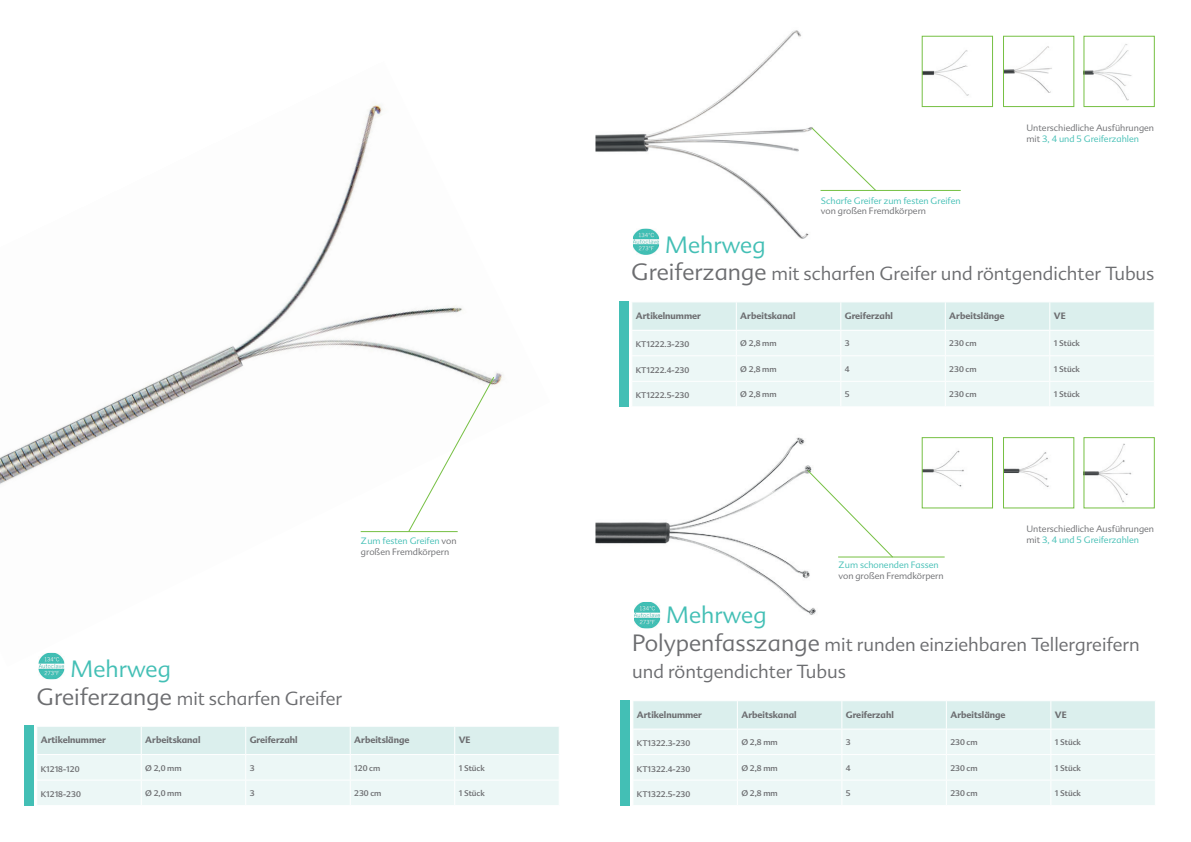
<style>
.page{position:relative;width:1191px;height:842px;background:#fff}
.page>*{position:absolute;margin:0;border:0;box-sizing:border-box;transform-origin:0 0}
.t1{font:300 23px "Advert";color:#43bfb5}
.t2{font:300 18.5px/27.6px "Advert";color:#6c6d70}
.t3{font:300 9px/10.8px "Advert";color:#6c6d70}
.t4{font:700 9px "Advert";color:#6c6d70}
.t5{font:300 9px "Advert";color:#43bfb5}
.t6{font:8px "Advert";color:#6c6d70}
.s1{color:#43bfb5}
.s2{font-size:23px}
</style>
<div class="page">
<img style="left:0;top:104px;width:503px;height:549px">
<img style="left:595px;top:30px;width:215px;height:215px">
<img style="left:595px;top:437px;width:221px;height:192px">
<img style="left:924px;top:50px;width:45px;height:46px">
<div style="left:922px;top:36px;width:70px;height:71px;border:1px solid #76c043"></div>
<img style="left:924px;top:450px;width:40px;height:37px">
<div style="left:922px;top:437px;width:70px;height:71px;border:1px solid #76c043"></div>
<img style="left:1005px;top:46px;width:47px;height:47px">
<div style="left:1003px;top:36px;width:71px;height:71px;border:1px solid #76c043"></div>
<img style="left:1005px;top:452px;width:44px;height:35px">
<div style="left:1003px;top:437px;width:71px;height:71px;border:1px solid #76c043"></div>
<img style="left:1085px;top:44px;width:47px;height:57px">
<div style="left:1083px;top:36px;width:71px;height:71px;border:1px solid #76c043"></div>
<img style="left:1085px;top:443px;width:47px;height:60px">
<img style="left:633px;top:228px;width:26px;height:27px">
<svg style="left:633px;top:253px;width:26px;height:1px"></svg>
<img style="left:634px;top:602px;width:26px;height:26px">
<svg style="left:634px;top:623px;width:26px;height:1px"></svg>
<div style="left:619px;top:302px;width:9px;height:105px;background:#43bfb5"></div>
<div style="left:620px;top:700px;width:9px;height:106px;background:#43bfb5"></div>
<svg style="left:632px;top:302px;width:522px;height:104px;background:#e7f4f3"></svg>
<hr style="left:632px;top:330px;width:104px;height:1px;background:#fff">
<hr style="left:736px;top:330px;width:105px;height:1px;background:#fff">
<hr style="left:841px;top:330px;width:104px;height:1px;background:#fff">
<hr style="left:945px;top:330px;width:104px;height:1px;background:#fff">
<hr style="left:1049px;top:330px;width:105px;height:1px;background:#fff">
<hr style="left:632px;top:355px;width:104px;height:1px;background:#fff">
<hr style="left:736px;top:355px;width:105px;height:1px;background:#fff">
<hr style="left:841px;top:355px;width:104px;height:1px;background:#fff">
<hr style="left:945px;top:355px;width:104px;height:1px;background:#fff">
<hr style="left:1049px;top:355px;width:105px;height:1px;background:#fff">
<hr style="left:632px;top:381px;width:104px;height:1px;background:#fff">
<hr style="left:736px;top:381px;width:105px;height:1px;background:#fff">
<hr style="left:841px;top:381px;width:104px;height:1px;background:#fff">
<hr style="left:945px;top:381px;width:104px;height:1px;background:#fff">
<hr style="left:1049px;top:381px;width:105px;height:1px;background:#fff">
<svg style="left:633px;top:701px;width:522px;height:104px;background:#e7f4f3"></svg>
<hr style="left:633px;top:729px;width:104px;height:1px;background:#fff">
<hr style="left:737px;top:729px;width:105px;height:1px;background:#fff">
<hr style="left:842px;top:729px;width:104px;height:1px;background:#fff">
<hr style="left:946px;top:729px;width:104px;height:1px;background:#fff">
<hr style="left:1050px;top:729px;width:105px;height:1px;background:#fff">
<hr style="left:633px;top:754px;width:104px;height:1px;background:#fff">
<hr style="left:737px;top:754px;width:105px;height:1px;background:#fff">
<hr style="left:842px;top:754px;width:104px;height:1px;background:#fff">
<hr style="left:946px;top:754px;width:104px;height:1px;background:#fff">
<hr style="left:1050px;top:754px;width:105px;height:1px;background:#fff">
<hr style="left:633px;top:780px;width:104px;height:1px;background:#fff">
<hr style="left:737px;top:780px;width:105px;height:1px;background:#fff">
<hr style="left:842px;top:780px;width:104px;height:1px;background:#fff">
<hr style="left:946px;top:780px;width:104px;height:1px;background:#fff">
<hr style="left:1050px;top:780px;width:105px;height:1px;background:#fff">
<img style="left:38px;top:653px;width:27px;height:26px">
<svg style="left:38px;top:677px;width:27px;height:1px"></svg>
<div style="left:24px;top:726px;width:10px;height:80px;background:#43bfb5"></div>
<svg style="left:37px;top:727px;width:522px;height:78px;background:#e6f4f2"></svg>
<hr style="left:37px;top:754px;width:104px;height:1px;background:#fff">
<hr style="left:141px;top:754px;width:105px;height:1px;background:#fff">
<hr style="left:246px;top:754px;width:104px;height:1px;background:#fff">
<hr style="left:350px;top:754px;width:105px;height:1px;background:#fff">
<hr style="left:455px;top:754px;width:104px;height:1px;background:#fff">
<hr style="left:37px;top:780px;width:104px;height:1px;background:#fff">
<hr style="left:141px;top:780px;width:105px;height:1px;background:#fff">
<hr style="left:246px;top:780px;width:104px;height:1px;background:#fff">
<hr style="left:350px;top:780px;width:105px;height:1px;background:#fff">
<hr style="left:455px;top:780px;width:104px;height:1px;background:#fff">
<hr style="left:820px;top:190px;width:140px;height:1px;background:#76c043">
<svg style="left:810px;top:127px;width:67px;height:64px"></svg>
<hr style="left:838px;top:556px;width:106px;height:1px;background:#76c043">
<svg style="left:806px;top:469px;width:88px;height:90px"></svg>
<hr style="left:361px;top:531px;width:97px;height:1px;background:#76c043">
<svg style="left:407px;top:376px;width:88px;height:157px"></svg>
<p class="t3" style="left:361px;top:535px;width:97px"><span class="s1">Zum festen Greifen</span> von großen Fremdkörpern</p>
<h1 class="t1" style="left:70px;top:656px;width:102px">Mehrweg</h1>
<h2 class="t2" style="left:37px;top:684px;width:307px"><span class="s2">Greiferzange</span> mit scharfen Greifer</h2>
<p class="t4" style="left:41px;top:735px;width:67px">Artikelnummer</p>
<p class="t4" style="left:145px;top:735px;width:57px">Arbeitskanal</p>
<p class="t4" style="left:250px;top:735px;width:49px">Greiferzahl</p>
<p class="t4" style="left:354px;top:735px;width:57px">Arbeitslänge</p>
<p class="t4" style="left:459px;top:735px;width:13px">VE</p>
<p class="t6" style="left:41px;top:764px;width:40px">K1218-120</p>
<p class="t6" style="left:145px;top:763px;width:38px">Ø 2,0 mm</p>
<p class="t6" style="left:250px;top:763px;width:6px">3</p>
<p class="t6" style="left:354px;top:763px;width:28px">120 cm</p>
<p class="t6" style="left:459px;top:763px;width:28px">1 Stück</p>
<p class="t6" style="left:41px;top:789px;width:42px">K1218-230</p>
<p class="t6" style="left:145px;top:788px;width:38px">Ø 2,0 mm</p>
<p class="t6" style="left:250px;top:788px;width:6px">3</p>
<p class="t6" style="left:354px;top:788px;width:29px">230 cm</p>
<p class="t6" style="left:459px;top:788px;width:28px">1 Stück</p>
<p class="t5" style="left:821px;top:195px;width:141px">Scharfe Greifer zum festen Greifen</p>
<p class="t3" style="left:821px;top:206px;width:107px">von großen Fremdkörpern</p>
<p class="t3" style="left:1026px;top:123px;width:129px">Unterschiedliche Ausführungen mit <span class="s1">3, 4 und 5 Greiferzahlen</span></p>
<h1 class="t1" style="left:665px;top:231px;width:102px">Mehrweg</h1>
<h2 class="t2" style="left:631px;top:260px;width:525px"><span class="s2">Greiferzange</span> mit scharfen Greifer und röntgendichter Tubus</h2>
<p class="t4" style="left:636px;top:310px;width:67px">Artikelnummer</p>
<p class="t4" style="left:740px;top:310px;width:57px">Arbeitskanal</p>
<p class="t4" style="left:845px;top:310px;width:49px">Greiferzahl</p>
<p class="t4" style="left:949px;top:310px;width:57px">Arbeitslänge</p>
<p class="t4" style="left:1053px;top:310px;width:13px">VE</p>
<p class="t6" style="left:636px;top:340px;width:55px">KT1222.3-230</p>
<p class="t6" style="left:740px;top:339px;width:38px">Ø 2,8 mm</p>
<p class="t6" style="left:845px;top:339px;width:6px">3</p>
<p class="t6" style="left:949px;top:339px;width:29px">230 cm</p>
<p class="t6" style="left:1053px;top:339px;width:28px">1 Stück</p>
<p class="t6" style="left:636px;top:365px;width:55px">KT1222.4-230</p>
<p class="t6" style="left:740px;top:364px;width:38px">Ø 2,8 mm</p>
<p class="t6" style="left:845px;top:364px;width:6px">4</p>
<p class="t6" style="left:949px;top:364px;width:29px">230 cm</p>
<p class="t6" style="left:1053px;top:364px;width:28px">1 Stück</p>
<p class="t6" style="left:636px;top:391px;width:55px">KT1222.5-230</p>
<p class="t6" style="left:740px;top:390px;width:38px">Ø 2,8 mm</p>
<p class="t6" style="left:845px;top:390px;width:6px">5</p>
<p class="t6" style="left:949px;top:390px;width:29px">230 cm</p>
<p class="t6" style="left:1053px;top:390px;width:28px">1 Stück</p>
<p class="t5" style="left:838px;top:560px;width:102px">Zum schonenden Fassen</p>
<p class="t3" style="left:838px;top:571px;width:107px">von großen Fremdkörpern</p>
<p class="t3" style="left:1026px;top:524px;width:129px">Unterschiedliche Ausführungen mit <span class="s1">3, 4 und 5 Greiferzahlen</span></p>
<h1 class="t1" style="left:666px;top:602px;width:102px">Mehrweg</h1>
<h2 class="t2" style="left:632px;top:631px;width:509px"><span class="s2">Polypenfasszange</span> mit runden einziehbaren Tellergreifern und röntgendichter Tubus</h2>
<p class="t4" style="left:637px;top:709px;width:67px">Artikelnummer</p>
<p class="t4" style="left:741px;top:709px;width:57px">Arbeitskanal</p>
<p class="t4" style="left:846px;top:709px;width:49px">Greiferzahl</p>
<p class="t4" style="left:950px;top:709px;width:57px">Arbeitslänge</p>
<p class="t4" style="left:1054px;top:709px;width:13px">VE</p>
<p class="t6" style="left:637px;top:738px;width:55px">KT1322.3-230</p>
<p class="t6" style="left:741px;top:737px;width:38px">Ø 2,8 mm</p>
<p class="t6" style="left:846px;top:737px;width:6px">3</p>
<p class="t6" style="left:950px;top:737px;width:29px">230 cm</p>
<p class="t6" style="left:1054px;top:737px;width:28px">1 Stück</p>
<p class="t6" style="left:637px;top:764px;width:55px">KT1322.4-230</p>
<p class="t6" style="left:741px;top:763px;width:38px">Ø 2,8 mm</p>
<p class="t6" style="left:846px;top:763px;width:6px">4</p>
<p class="t6" style="left:950px;top:763px;width:29px">230 cm</p>
<p class="t6" style="left:1054px;top:763px;width:28px">1 Stück</p>
<p class="t6" style="left:637px;top:789px;width:55px">KT1322.5-230</p>
<p class="t6" style="left:741px;top:788px;width:38px">Ø 2,8 mm</p>
<p class="t6" style="left:846px;top:788px;width:6px">5</p>
<p class="t6" style="left:950px;top:788px;width:29px">230 cm</p>
<p class="t6" style="left:1054px;top:788px;width:28px">1 Stück</p>
</div>
